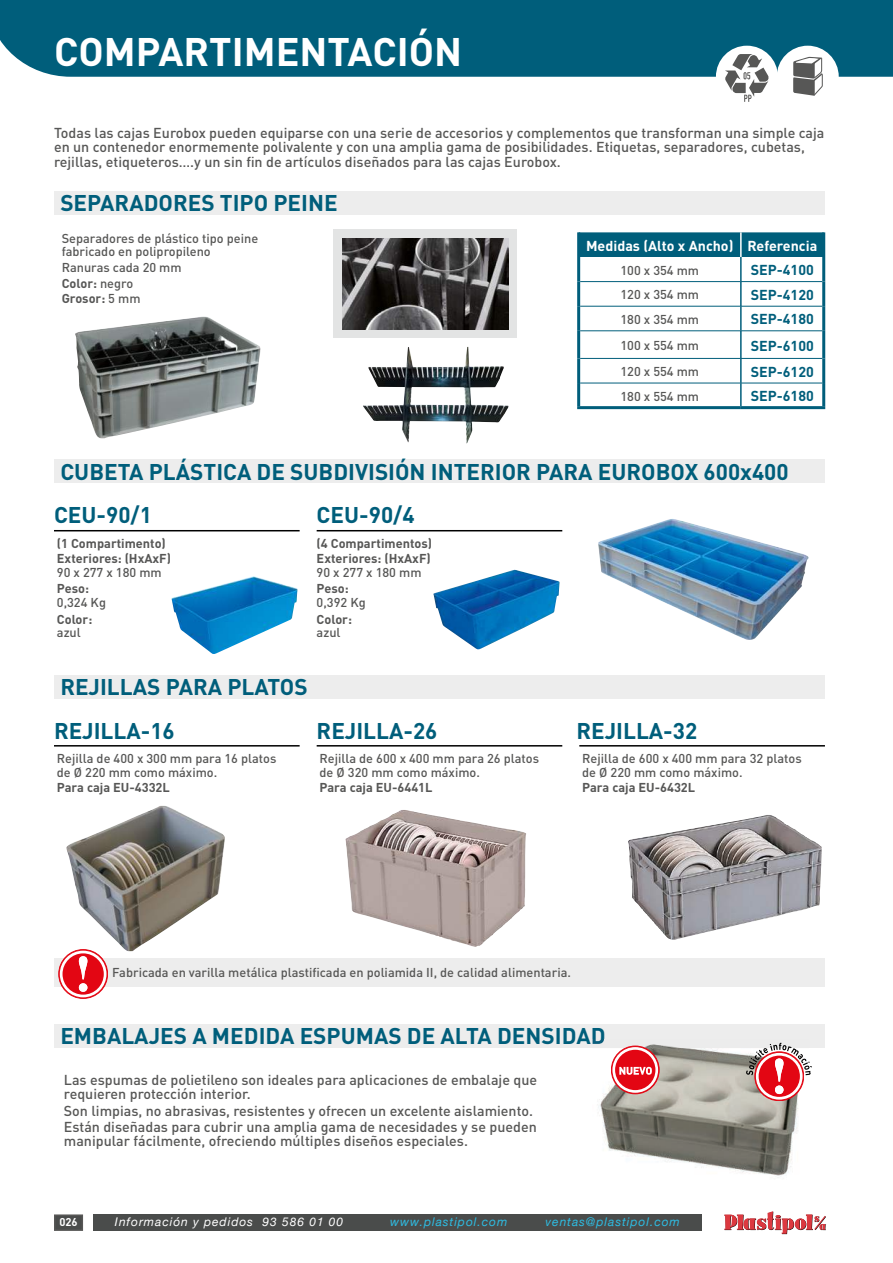
<style>
.page{position:relative;width:893px;height:1263px;background:#fff}
.page>*{position:absolute;margin:0;border:0;box-sizing:border-box;transform-origin:0 0}
.t1{font:700 39.3px "DIN";color:#fff}
.t2{font:700 22.5px "DIN";color:#005e7b}
.t3{font:500 14.25px/14.2px "DIN";color:#575756}
.t4{font:700 14.25px "DIN";color:#005e7b}
.t5{font:700 14.25px "DIN";color:#fff}
.t6{font:500 12.75px/13.5px "DIN";color:#575756}
.t7{font:700 12.75px/15.6px "DIN";color:#575756}
.t8{font:italic 12px "Helvetica Neue";letter-spacing:.08em;color:#2ebce2}
.t9{font:italic 12px "Helvetica Neue";letter-spacing:.08em;color:#fff}
.t10{font:700 11.25px "DIN";color:#fff}
.s1{font-weight:700}
</style>
<div class="page">
<div style="left:0;top:0;width:893px;height:77px;background:#005e7b"></div>
<div style="left:334px;top:230px;width:183px;height:108px;background:#e3e4e4"></div>
<img style="left:363px;top:347px;width:145px;height:96px">
<div style="left:54px;top:191px;width:771px;height:23px;background:#ededed"></div>
<div style="left:54px;top:1024px;width:771px;height:24px;background:#ededed"></div>
<img style="left:598px;top:1042px;width:200px;height:134px">
<svg style="left:592px;top:1039px;width:12px;height:5px"></svg>
<img style="left:75px;top:316px;width:186px;height:122px">
<div style="left:716px;top:46px;width:62px;height:62px;background:#fff;border-radius:50%"></div>
<svg style="left:725px;top:54px;width:44px;height:48px"></svg>
<div style="left:777px;top:46px;width:62px;height:62px;background:#fff;border-radius:50%"></div>
<svg style="left:793px;top:57px;width:30px;height:39px"></svg>
<svg style="left:611px;top:1046px;width:48px;height:48px"></svg>
<div style="left:611px;top:1046px;width:48px;height:48px;border:1px solid #e30613;border-radius:50%"></div>
<div style="left:614px;top:1048px;width:43px;height:43px;background:#e30613;border-radius:50%"></div>
<div style="left:612px;top:1047px;width:46px;height:46px;border:3px solid #fff;border-radius:50%"></div>
<svg style="left:619px;top:1067px;width:33px;height:8px"></svg>
<svg style="left:757px;top:1054px;width:44px;height:44px"></svg>
<div style="left:756px;top:1053px;width:47px;height:46px;border:3px solid #fff;border-radius:50%"></div>
<svg style="left:746px;top:1043px;width:66px;height:51px"></svg>
<hr style="left:54px;top:745px;width:246px;height:1px;background:#000">
<hr style="left:317px;top:745px;width:245px;height:1px;background:#000">
<hr style="left:579px;top:745px;width:246px;height:1px;background:#000">
<img style="left:66px;top:806px;width:159px;height:145px">
<img style="left:345px;top:810px;width:181px;height:137px">
<img style="left:628px;top:815px;width:194px;height:125px">
<img style="left:598px;top:519px;width:211px;height:121px">
<div style="left:54px;top:675px;width:771px;height:24px;background:#ededed"></div>
<div style="left:54px;top:460px;width:771px;height:23px;background:#ededed"></div>
<img style="left:171px;top:576px;width:127px;height:78px">
<img style="left:433px;top:570px;width:127px;height:79px">
<hr style="left:54px;top:530px;width:246px;height:1px;background:#000">
<hr style="left:317px;top:530px;width:245px;height:1px;background:#000">
<div style="left:54px;top:959px;width:771px;height:28px;background:#ededed"></div>
<svg style="left:59px;top:949px;width:49px;height:49px"></svg>
<div style="left:59px;top:949px;width:49px;height:49px;border:1px solid #e30613;border-radius:50%"></div>
<div style="left:61px;top:952px;width:44px;height:44px;background:#e30613;border-radius:50%"></div>
<div style="left:60px;top:951px;width:47px;height:46px;border:3px solid #fff;border-radius:50%"></div>
<svg style="left:79px;top:956px;width:8px;height:36px"></svg>
<div style="left:580px;top:232px;width:242px;height:25px;background:#005e7b"></div>
<hr style="left:740px;top:257px;width:2px;height:24px;background:#005e7b">
<hr style="left:740px;top:282px;width:2px;height:24px;background:#005e7b">
<hr style="left:740px;top:306px;width:2px;height:25px;background:#005e7b">
<hr style="left:740px;top:331px;width:2px;height:27px;background:#005e7b">
<hr style="left:740px;top:359px;width:2px;height:24px;background:#005e7b">
<hr style="left:740px;top:232px;width:2px;height:25px;background:#fff">
<hr style="left:580px;top:281px;width:161px;height:1px;background:#005e7b">
<hr style="left:741px;top:281px;width:81px;height:1px;background:#005e7b">
<hr style="left:580px;top:306px;width:161px;height:1px;background:#005e7b">
<hr style="left:741px;top:306px;width:81px;height:1px;background:#005e7b">
<hr style="left:580px;top:331px;width:161px;height:1px;background:#005e7b">
<hr style="left:741px;top:331px;width:81px;height:1px;background:#005e7b">
<hr style="left:580px;top:358px;width:161px;height:1px;background:#005e7b">
<hr style="left:741px;top:358px;width:81px;height:1px;background:#005e7b">
<hr style="left:580px;top:383px;width:161px;height:1px;background:#005e7b">
<hr style="left:741px;top:383px;width:81px;height:1px;background:#005e7b">
<hr style="left:740px;top:383px;width:2px;height:23px;background:#005e7b">
<hr style="left:577px;top:257px;width:3px;height:25px;background:#005e7b">
<hr style="left:822px;top:257px;width:3px;height:25px;background:#005e7b">
<hr style="left:577px;top:282px;width:3px;height:24px;background:#005e7b">
<hr style="left:822px;top:282px;width:3px;height:24px;background:#005e7b">
<hr style="left:577px;top:306px;width:3px;height:25px;background:#005e7b">
<hr style="left:822px;top:306px;width:3px;height:25px;background:#005e7b">
<hr style="left:577px;top:331px;width:3px;height:27px;background:#005e7b">
<hr style="left:822px;top:331px;width:3px;height:27px;background:#005e7b">
<hr style="left:577px;top:358px;width:3px;height:25px;background:#005e7b">
<hr style="left:822px;top:358px;width:3px;height:25px;background:#005e7b">
<hr style="left:577px;top:383px;width:3px;height:23px;background:#005e7b">
<hr style="left:822px;top:383px;width:3px;height:23px;background:#005e7b">
<hr style="left:577px;top:406px;width:164px;height:3px;background:#005e7b">
<hr style="left:741px;top:406px;width:84px;height:3px;background:#005e7b">
<hr style="left:577px;top:232px;width:3px;height:25px;background:#005e7b">
<hr style="left:822px;top:232px;width:3px;height:25px;background:#005e7b">
<img style="left:342px;top:238px;width:166px;height:91px">
<div style="left:55px;top:1215px;width:27px;height:15px;background:#4a4c4b"></div>
<div style="left:54px;top:1214px;width:29px;height:17px;border:2px solid #575756"></div>
<div style="left:94px;top:1215px;width:608px;height:16px;background:#4a4c4b"></div>
<svg style="left:724px;top:1211px;width:102px;height:23px"></svg>
<h1 class="t1" style="left:54px;top:26px;width:410px">COMPARTIMENTACIÓN</h1>
<p class="t3" style="left:54px;top:125px;width:772px">Todas las cajas Eurobox pueden equiparse con una serie de accesorios y complementos que transforman una simple caja en un contenedor enormemente polivalente y con una amplia gama de posibilidades. Etiquetas, separadores, cubetas, rejillas, etiqueteros….y un sin fin de artículos diseñados para las cajas Eurobox.</p>
<h2 class="t2" style="left:60px;top:188px;width:279px">SEPARADORES TIPO PEINE</h2>
<p class="t6" style="left:62px;top:231px;width:198px">Separadores de plástico tipo peine fabricado en polipropileno</p>
<p class="t6" style="left:62px;top:259px;width:121px;line-height:15.6px">Ranuras cada 20 mm<br><span class="s1">Color:</span> negro<br><span class="s1">Grosor:</span> 5 mm</p>
<p class="t5" style="left:586px;top:236px;width:233px">Medidas (Alto x Ancho) Referencia</p>
<p class="t6" style="left:620px;top:263px;width:80px">100 x 354 mm</p>
<p class="t4" style="left:751px;top:261px;width:65px">SEP-4100</p>
<p class="t6" style="left:620px;top:287px;width:80px">120 x 354 mm</p>
<p class="t4" style="left:751px;top:285px;width:65px">SEP-4120</p>
<p class="t6" style="left:620px;top:312px;width:80px">180 x 354 mm</p>
<p class="t4" style="left:751px;top:310px;width:65px">SEP-4180</p>
<p class="t6" style="left:620px;top:338px;width:80px">100 x 554 mm</p>
<p class="t4" style="left:751px;top:336px;width:65px">SEP-6100</p>
<p class="t6" style="left:620px;top:364px;width:80px">120 x 554 mm</p>
<p class="t4" style="left:751px;top:362px;width:65px">SEP-6120</p>
<p class="t6" style="left:620px;top:389px;width:80px">180 x 554 mm</p>
<p class="t4" style="left:751px;top:387px;width:65px">SEP-6180</p>
<h2 class="t2" style="left:60px;top:457px;width:730px">CUBETA PLÁSTICA DE SUBDIVISIÓN INTERIOR PARA EUROBOX 600x400</h2>
<h2 class="t2" style="left:54px;top:500px;width:99px">CEU-90/1</h2>
<p class="t7" style="left:57px;top:535px;width:116px">(1 Compartimento)<br>Exteriores: (HxAxF)</p>
<p class="t6" style="left:57px;top:565px;width:106px">90 x 277 x 180 mm</p>
<p class="t7" style="left:57px;top:580px;width:34px">Peso:</p>
<p class="t6" style="left:57px;top:596px;width:51px">0,324 Kg</p>
<p class="t7" style="left:57px;top:611px;width:37px">Color:</p>
<p class="t6" style="left:57px;top:626px;width:25px">azul</p>
<h2 class="t2" style="left:317px;top:500px;width:99px">CEU-90/4</h2>
<p class="t7" style="left:317px;top:535px;width:117px">(4 Compartimentos)<br>Exteriores: (HxAxF)</p>
<p class="t6" style="left:317px;top:565px;width:106px">90 x 277 x 180 mm</p>
<p class="t7" style="left:317px;top:580px;width:34px">Peso:</p>
<p class="t6" style="left:317px;top:596px;width:51px">0,392 Kg</p>
<p class="t7" style="left:317px;top:611px;width:37px">Color:</p>
<p class="t6" style="left:317px;top:626px;width:25px">azul</p>
<h2 class="t2" style="left:60px;top:672px;width:249px">REJILLAS PARA PLATOS</h2>
<h2 class="t2" style="left:54px;top:716px;width:122px">REJILLA-16</h2>
<p class="t6" style="left:57px;top:751px;width:221px">Rejilla de 400 x 300 mm para 16 platos de Ø 220 mm como máximo.</p>
<p class="t7" style="left:57px;top:779px;width:114px">Para caja EU-4332L</p>
<h2 class="t2" style="left:317px;top:716px;width:122px">REJILLA-26</h2>
<p class="t6" style="left:320px;top:751px;width:221px">Rejilla de 600 x 400 mm para 26 platos de Ø 320 mm como máximo.</p>
<p class="t7" style="left:320px;top:779px;width:114px">Para caja EU-6441L</p>
<h2 class="t2" style="left:576px;top:716px;width:122px">REJILLA-32</h2>
<p class="t6" style="left:582px;top:751px;width:221px">Rejilla de 600 x 400 mm para 32 platos de Ø 220 mm como máximo.</p>
<p class="t7" style="left:582px;top:779px;width:114px">Para caja EU-6432L</p>
<p class="t6" style="left:112px;top:965px;width:460px">Fabricada en varilla metálica plastificada en poliamida II, de calidad alimentaria.</p>
<h2 class="t2" style="left:60px;top:1021px;width:547px">EMBALAJES A MEDIDA ESPUMAS DE ALTA DENSIDAD</h2>
<p class="t3" style="left:64px;top:1072px;width:475px">Las espumas de polietileno son ideales para aplicaciones de embalaje que requieren protección interior.</p>
<p class="t3" style="left:64px;top:1102px;width:474px;line-height:16.4px">Son limpias, no abrasivas, resistentes y ofrecen un excelente aislamiento.<br>Están diseñadas para cubrir una amplia gama de necesidades y se pueden</p>
<p class="t3" style="left:64px;top:1133px;width:406px">manipular fácilmente, ofreciendo múltiples diseños especiales.</p>
<p class="t10" style="left:59px;top:1215px;width:20px">026</p>
<p class="t9" style="left:115px;top:1214px;width:230px">Información y pedidos 93 586 01 00</p>
<p class="t8" style="left:390px;top:1214px;width:119px">www.plastipol.com</p>
<p class="t8" style="left:546px;top:1214px;width:136px">ventas@plastipol.com</p>
</div>
